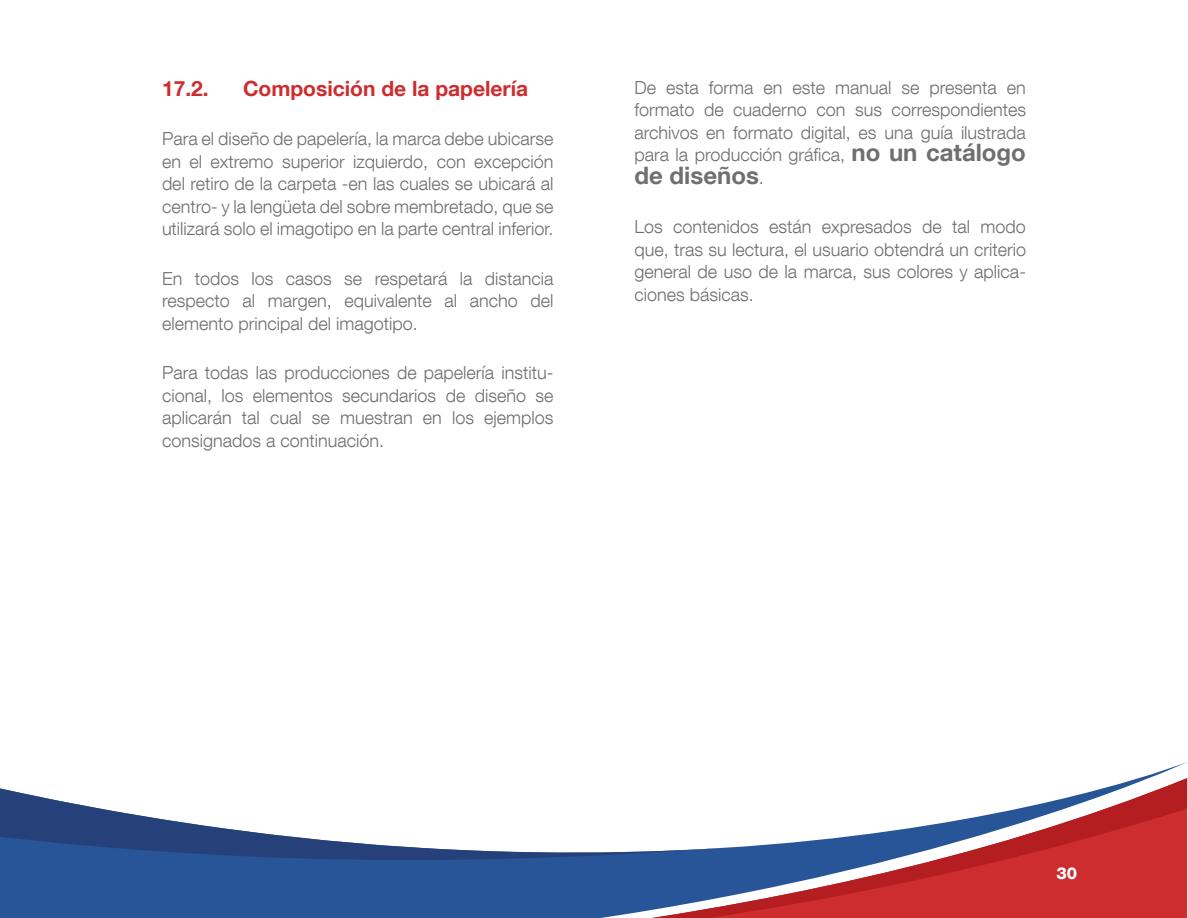
<style>
.page{position:relative;width:1188px;height:918px;background:#fff}
.page>*{position:absolute;margin:0;border:0;box-sizing:border-box;transform-origin:0 0}
.body{font:700 24px "Helvetica Neue LT Com";color:#706f6f}
.t1{font:700 21px "Helvetica Neue LT Com";color:#ce2d30}
.body-2{font:300 18px/22.5px "Helvetica Neue LT Com";color:#706f6f;text-align:justify}
.t2{font:800 16.5px "Helvetica Neue LT Com";color:#fff}
.s1{font-weight:700;font-size:24px}
.s2{font-weight:300;font-size:18px}
</style>
<div class="page">
<svg style="left:0;top:762px;width:1188px;height:156px;fill:#285597"></svg>
<svg style="left:0;top:783px;width:557px;height:88px"></svg>
<svg style="left:557px;top:778px;width:630px;height:140px"></svg>
<p class="t1" style="left:162px;top:75px;width:48px">17.2.</p>
<p class="t1" style="left:243px;top:75px;width:287px">Composición de la papelería</p>
<p class="body-2" style="left:162px;top:127px;width:393px">Para el diseño de papelería, la marca debe ubicarse en el extremo superior izquierdo, con excepción del retiro de la carpeta -en las cuales se ubicará al centro- y la lengüeta del sobre membretado, que se utilizará solo el imagotipo en la parte central inferior.</p>
<p class="body-2" style="left:162px;top:267px;width:393px">En todos los casos se respetará la distancia respecto al margen, equivalente al ancho del elemento principal del imagotipo.</p>
<p class="body-2" style="left:162px;top:361px;width:393px">Para todas las producciones de papelería institu&shy;cional, los elementos secundarios de diseño se aplicarán tal cual se muestran en los ejemplos consignados a continuación.</p>
<p class="body-2" style="left:634px;top:76px;width:393px">De esta forma en este manual se presenta en formato de cuaderno con sus correspondientes archivos en formato digital, es una guía ilustrada para la producción gráfica, <span class="s1">no un catálogo</span></p>
<p class="body" style="left:634px;top:160px;width:131px">de diseños<span class="s2">.</span></p>
<p class="body-2" style="left:634px;top:215px;width:393px">Los contenidos están expresados de tal modo que, tras su lectura, el usuario obtendrá un criterio general de uso de la marca, sus colores y aplica&shy;ciones básicas.</p>
<p class="t2" style="left:1056px;top:863px;width:22px">30</p>
</div>
